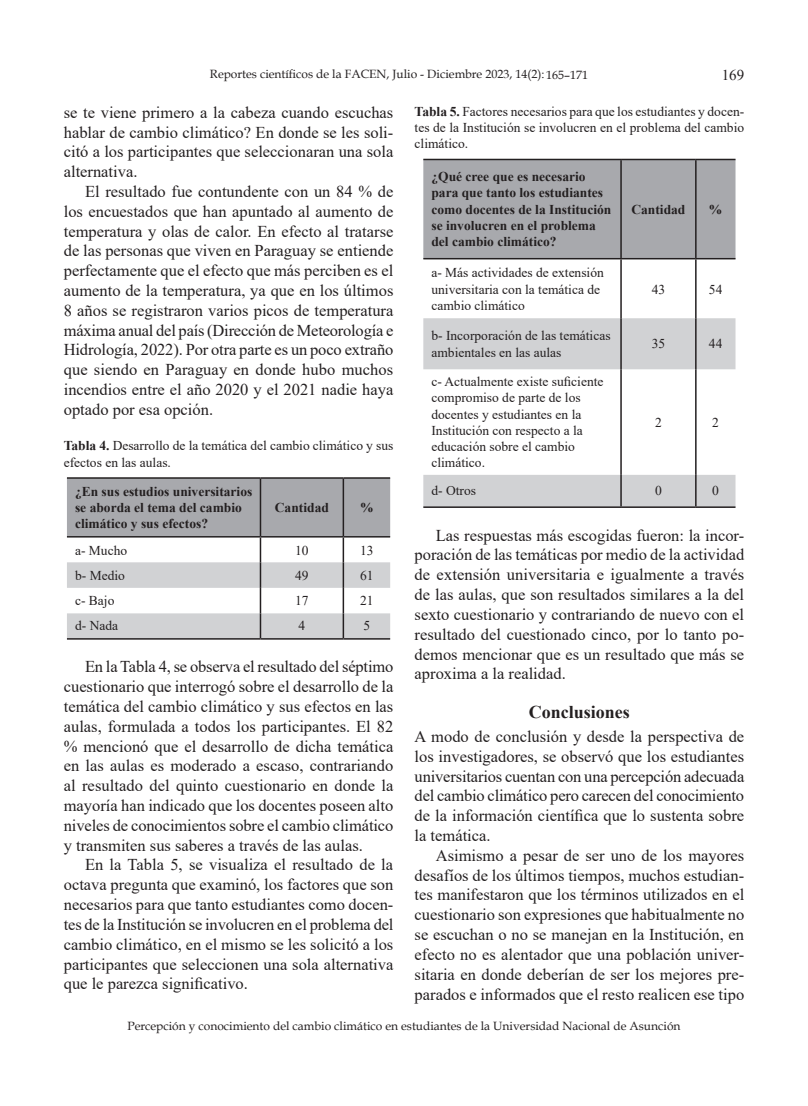
<style>
.page{position:relative;width:808px;height:1106px;background:#fff}
.page>*{position:absolute;margin:0;border:0;box-sizing:border-box;transform-origin:0 0}
.heading_1{font:700 18px "Times New Roman";color:#231f20}
.t1{font:16.5px/19.8px "Times New Roman";color:#231f20;text-align:justify}
.t2{font:15px "Times New Roman";color:#231f20}
.t3{font:13.5px/16.2px "Times New Roman";color:#231f20}
.t4{font:700 13.5px/16.2px "Times New Roman";color:#231f20}
.t5{font:12px "Book Antiqua";color:#231f20}
.s1{color:#fff}
.s2{font-weight:700}
</style>
<div class="page">
<svg style="left:67px;top:479px;width:323px;height:159px"></svg>
<hr style="left:67px;top:638px;width:193px;height:1px;background:#231f20">
<hr style="left:260px;top:638px;width:83px;height:1px;background:#231f20">
<hr style="left:343px;top:638px;width:47px;height:1px;background:#231f20">
<hr style="left:67px;top:477px;width:193px;height:2px;background:#231f20">
<hr style="left:260px;top:477px;width:83px;height:2px;background:#231f20">
<hr style="left:260px;top:479px;width:1px;height:57px;background:#231f20">
<hr style="left:343px;top:477px;width:47px;height:2px;background:#231f20">
<hr style="left:343px;top:479px;width:1px;height:57px;background:#231f20">
<hr style="left:67px;top:536px;width:193px;height:1px;background:#231f20">
<hr style="left:260px;top:536px;width:83px;height:1px;background:#231f20">
<hr style="left:343px;top:536px;width:47px;height:1px;background:#231f20">
<div style="left:423px;top:160px;width:312px;height:98px;background:#a8a9ad"></div>
<svg style="left:423px;top:318px;width:312px;height:188px"></svg>
<hr style="left:620px;top:259px;width:2px;height:59px;background:#231f20">
<hr style="left:695px;top:259px;width:2px;height:59px;background:#231f20">
<hr style="left:620px;top:318px;width:2px;height:51px;background:#231f20">
<hr style="left:695px;top:318px;width:2px;height:51px;background:#231f20">
<hr style="left:620px;top:369px;width:2px;height:106px;background:#231f20">
<hr style="left:695px;top:369px;width:2px;height:106px;background:#231f20">
<hr style="left:620px;top:475px;width:2px;height:31px;background:#231f20">
<hr style="left:695px;top:475px;width:2px;height:31px;background:#231f20">
<hr style="left:423px;top:506px;width:198px;height:2px;background:#231f20">
<hr style="left:621px;top:506px;width:75px;height:2px;background:#231f20">
<hr style="left:696px;top:506px;width:39px;height:2px;background:#231f20">
<hr style="left:423px;top:159px;width:198px;height:1px;background:#231f20">
<hr style="left:621px;top:159px;width:75px;height:1px;background:#231f20">
<hr style="left:620px;top:160px;width:2px;height:98px;background:#231f20">
<hr style="left:696px;top:159px;width:39px;height:1px;background:#231f20">
<hr style="left:695px;top:160px;width:2px;height:98px;background:#231f20">
<hr style="left:423px;top:258px;width:198px;height:1px;background:#231f20">
<hr style="left:621px;top:258px;width:75px;height:1px;background:#231f20">
<hr style="left:696px;top:258px;width:39px;height:1px;background:#231f20">
<p class="t5" style="left:210px;top:65px;width:379px">Reportes científicos de la FACEN, Julio - Diciembre 2023, 14(2): <span class="s1">999-999</span></p>
<p class="t2" style="left:722px;top:65px;width:24px">169</p>
<p class="t5" style="left:546px;top:66px;width:43px">165–171</p>
<p class="t1" style="left:64px;top:102px;width:331px">se te viene primero a la cabeza cuando escuchas hablar de cambio climático? En donde se les soli&shy;citó a los participantes que seleccionaran una sola alternativa.</p>
<p class="t1" style="left:64px;top:181px;width:331px;text-indent:21px">El resultado fue contundente con un 84 % de los encuestados que han apuntado al aumento de temperatura y olas de calor. En efecto al tratarse de las personas que viven en Paraguay se entiende perfectamente que el efecto que más perciben es el aumento de la temperatura, ya que en los últimos 8 años se registraron varios picos de temperatura máxima anual del país (Dirección de Meteorología e Hidrología, 2022). Por otra parte es un poco extraño que siendo en Paraguay en donde hubo muchos incendios entre el año 2020 y el 2021 nadie haya optado por esa opción.</p>
<p class="t3" style="left:64px;top:437px;width:331px"><span class="s2">Tabla 4.</span> Desarrollo de la temática del cambio climático y sus efectos en las aulas.</p>
<p class="t4" style="left:75px;top:483px;width:179px">¿En sus estudios universitarios se aborda el tema del cambio climático y sus efectos?</p>
<p class="t4" style="left:275px;top:499px;width:56px">Cantidad</p>
<p class="t4" style="left:360px;top:499px;width:15px">%</p>
<p class="t3" style="left:75px;top:541px;width:54px">a- Mucho</p>
<p class="t3" style="left:295px;top:541px;width:15px">10</p>
<p class="t3" style="left:360px;top:541px;width:15px">13</p>
<p class="t3" style="left:75px;top:566px;width:51px">b- Medio</p>
<p class="t3" style="left:295px;top:566px;width:15px">49</p>
<p class="t3" style="left:360px;top:566px;width:15px">61</p>
<p class="t3" style="left:75px;top:592px;width:41px">c- Bajo</p>
<p class="t3" style="left:295px;top:592px;width:15px">17</p>
<p class="t3" style="left:360px;top:592px;width:15px">21</p>
<p class="t3" style="left:75px;top:617px;width:45px">d- Nada</p>
<p class="t3" style="left:299px;top:617px;width:8px">4</p>
<p class="t3" style="left:363px;top:617px;width:8px">5</p>
<p class="t1" style="left:64px;top:656px;width:331px;text-indent:21px">En la Tabla 4, se observa el resultado del séptimo cuestionario que interrogó sobre el desarrollo de la temática del cambio climático y sus efectos en las aulas, formulada a todos los participantes. El 82 % mencionó que el desarrollo de dicha temática en las aulas es moderado a escaso, contrariando al resultado del quinto cuestionario en donde la mayoría han indicado que los docentes poseen alto niveles de conocimientos sobre el cambio climático y transmiten sus saberes a través de las aulas.</p>
<p class="t1" style="left:64px;top:854px;width:331px;text-indent:21px">En la Tabla 5, se visualiza el resultado de la octava pregunta que examinó, los factores que son necesarios para que tanto estudiantes como docen&shy;tes de la Institución se involucren en el problema del cambio climático, en el mismo se les solicitó a los participantes que seleccionen una sola alternativa que le parezca significativo.</p>
<p class="t3" style="left:415px;top:103px;width:331px;text-align:justify"><span class="s2">Tabla 5.</span> Factores necesarios para que los estudiantes y docen&shy;tes de la Institución se involucren en el problema del cambio climático.</p>
<p class="t4" style="left:431px;top:168px;width:181px">¿Qué cree que es necesario para que tanto los estudiantes como docentes de la Institución se involucren en el problema del cambio climático?</p>
<p class="t3" style="left:431px;top:264px;width:174px">a- Más actividades de extensión universitaria con la temática de cambio climático</p>
<p class="t4" style="left:631px;top:201px;width:56px">Cantidad</p>
<p class="t4" style="left:709px;top:201px;width:15px">%</p>
<p class="t3" style="left:652px;top:280px;width:15px">43</p>
<p class="t3" style="left:709px;top:280px;width:15px">54</p>
<p class="t3" style="left:431px;top:327px;width:181px">b- Incorporación de las temáticas ambientales en las aulas</p>
<p class="t3" style="left:652px;top:335px;width:15px">35</p>
<p class="t3" style="left:709px;top:335px;width:15px">44</p>
<p class="t3" style="left:431px;top:373px;width:174px">c- Actualmente existe suficiente compromiso de parte de los docentes y estudiantes en la<br>Institución con respecto a la educación sobre el cambio climático.</p>
<p class="t3" style="left:655px;top:414px;width:8px">2</p>
<p class="t3" style="left:712px;top:414px;width:8px">2</p>
<p class="t3" style="left:431px;top:482px;width:46px">d- Otros</p>
<p class="t3" style="left:655px;top:482px;width:8px">0</p>
<p class="t3" style="left:712px;top:482px;width:8px">0</p>
<p class="t1" style="left:415px;top:524px;width:331px;text-indent:21px">Las respuestas más escogidas fueron: la incor&shy;poración de las temáticas por medio de la actividad de extensión universitaria e igualmente a través de las aulas, que son resultados similares a la del sexto cuestionario y contrariando de nuevo con el resultado del cuestionado cinco, por lo tanto po&shy;demos mencionar que es un resultado que más se aproxima a la realidad.</p>
<p class="heading_1" style="left:529px;top:699px;width:103px">Conclusiones</p>
<p class="t1" style="left:415px;top:726px;width:331px">A modo de conclusión y desde la perspectiva de los investigadores, se observó que los estudiantes universitarios cuentan con una percepción adecuada del cambio climático pero carecen del conocimiento de la información científica que lo sustenta sobre la temática.</p>
<p class="t1" style="left:415px;top:845px;width:331px;text-indent:21px">Asimismo a pesar de ser uno de los mayores desafíos de los últimos tiempos, muchos estudian&shy;tes manifestaron que los términos utilizados en el cuestionario son expresiones que habitualmente no se escuchan o no se manejan en la Institución, en efecto no es alentador que una población univer&shy;sitaria en donde deberían de ser los mejores pre&shy;parados e informados que el resto realicen ese tipo</p>
<p class="t5" style="left:127px;top:1017px;width:555px">Percepción y conocimiento del cambio climático en estudiantes de la Universidad Nacional de Asunción</p>
</div>
